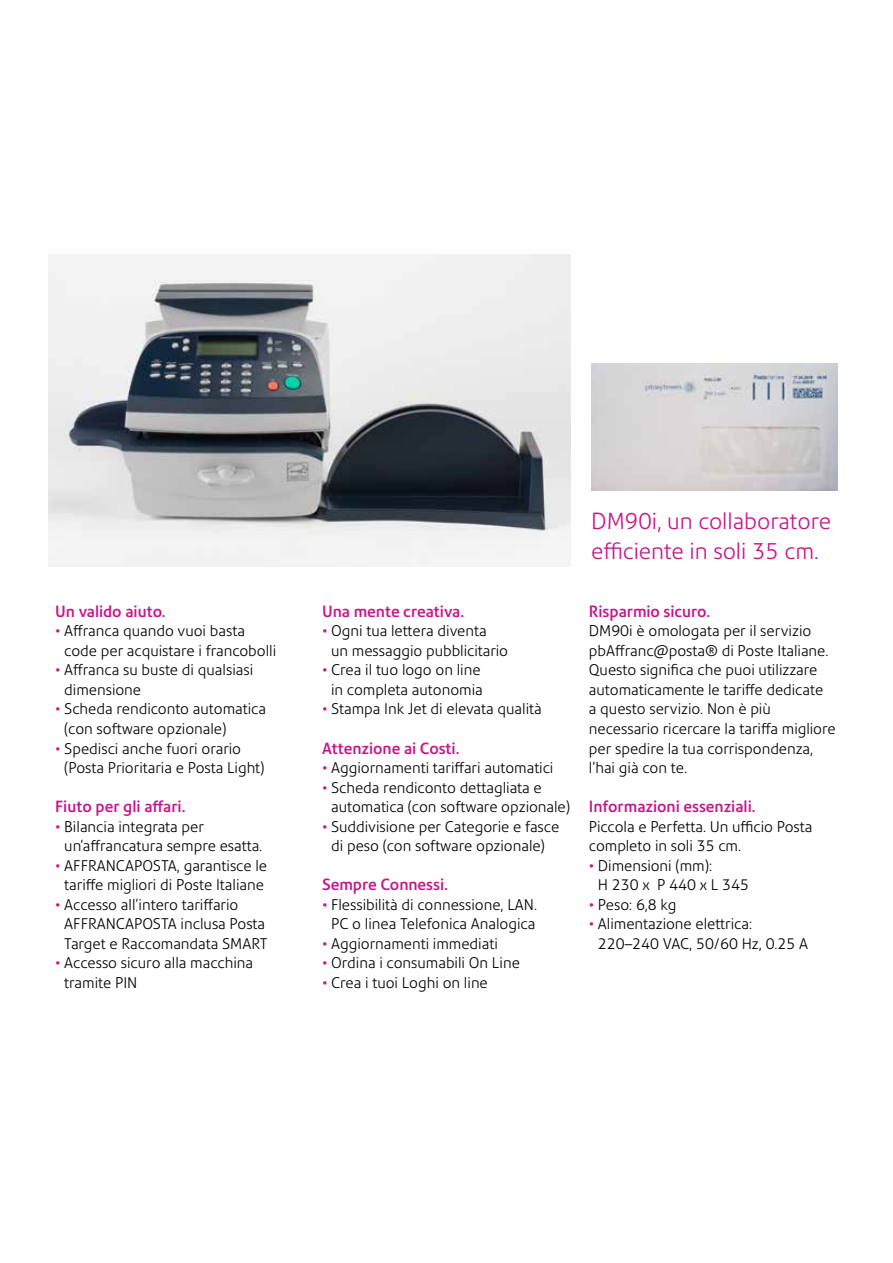
<style>
.page{position:relative;width:893px;height:1263px;background:#fff}
.page>*{position:absolute;margin:0;border:0;box-sizing:border-box;transform-origin:0 0}
.t1{font:300 22.5px/30px "Precision Sans";color:#c6168d}
.t2{font:500 15.75px "Precision Sans";color:#c6168d}
.t3{font:300 15px/19.5px "Precision Sans";color:#000}
.s1{color:#c6168d}
</style>
<div class="page">
<img style="left:48px;top:254px;width:522px;height:313px">
<img style="left:591px;top:363px;width:247px;height:128px">
<p class="t2" style="left:55px;top:602px;width:112px">Un valido aiuto.</p>
<p class="t3" style="left:64px;top:621px;width:213px;text-indent:-9px"><span class="s1">•</span> Affranca quando vuoi basta code per acquistare i francobolli</p>
<p class="t3" style="left:64px;top:660px;width:191px;text-indent:-9px"><span class="s1">•</span> Affranca su buste di qualsiasi dimensione</p>
<p class="t3" style="left:64px;top:699px;width:203px;text-indent:-9px"><span class="s1">•</span> Scheda rendiconto automatica (con software opzionale)</p>
<p class="t3" style="left:64px;top:738px;width:202px;text-indent:-9px"><span class="s1">•</span> Spedisci anche fuori orario (Posta Prioritaria e Posta Light)</p>
<p class="t2" style="left:55px;top:797px;width:132px">Fiuto per gli affari.</p>
<p class="t3" style="left:64px;top:816px;width:200px;text-indent:-9px"><span class="s1">•</span> Bilancia integrata per un’affrancatura sempre esatta.</p>
<p class="t3" style="left:55px;top:855px;width:213px;text-align:center"><span class="s1">•</span> AFFRANCAPOSTA, garantisce le tariffe migliori di Poste Italiane</p>
<p class="t3" style="left:64px;top:894px;width:205px;text-indent:-9px"><span class="s1">•</span> Accesso all’intero tariffario<br>AFFRANCAPOSTA inclusa Posta<br>Target e Raccomandata SMART</p>
<p class="t3" style="left:64px;top:953px;width:190px;text-indent:-9px"><span class="s1">•</span> Accesso sicuro alla macchina tramite PIN</p>
<p class="t2" style="left:322px;top:602px;width:144px">Una mente creativa.</p>
<p class="t3" style="left:331px;top:621px;width:179px;text-indent:-9px"><span class="s1">•</span> Ogni tua lettera diventa<br>un messaggio pubblicitario</p>
<p class="t3" style="left:322px;top:660px;width:162px;text-align:right"><span class="s1">•</span> Crea il tuo logo on line in completa autonomia</p>
<p class="t3" style="left:322px;top:699px;width:221px"><span class="s1">•</span> Stampa Ink Jet di elevata qualità</p>
<p class="t2" style="left:322px;top:738px;width:139px">Attenzione ai Costi.</p>
<p class="t3" style="left:322px;top:758px;width:233px"><span class="s1">•</span> Aggiornamenti tariffari automatici</p>
<p class="t3" style="left:331px;top:777px;width:240px;text-indent:-9px"><span class="s1">•</span> Scheda rendiconto dettagliata e automatica (con software opzionale)</p>
<p class="t3" style="left:322px;top:816px;width:239px;text-align:center"><span class="s1">•</span> Suddivisione per Categorie e fasce di peso (con software opzionale)</p>
<p class="t2" style="left:322px;top:875px;width:127px">Sempre Connessi.</p>
<p class="t3" style="left:322px;top:894px;width:217px;text-align:center"><span class="s1">•</span> Flessibilità di connessione, LAN.<br>PC o linea Telefonica Analogica</p>
<p class="t3" style="left:322px;top:933px;width:177px"><span class="s1">•</span> Aggiornamenti immediati</p>
<p class="t3" style="left:322px;top:953px;width:199px"><span class="s1">•</span> Ordina i consumabili On Line</p>
<p class="t3" style="left:322px;top:972px;width:167px"><span class="s1">•</span> Crea i tuoi Loghi on line</p>
<h1 class="t1" style="left:591px;top:506px;width:241px">DM90i, un collaboratore efficiente in soli 35 cm.</h1>
<p class="t2" style="left:589px;top:602px;width:123px">Risparmio sicuro.</p>
<p class="t3" style="left:589px;top:621px;width:248px">DM90i è omologata per il servizio pbAffranc@posta® di Poste Italiane.<br>Questo significa che puoi utilizzare automaticamente le tariffe dedicate<br>a questo servizio. Non è più necessario ricercare la tariffa migliore per spedire la tua corrispondenza, l’hai già con te.</p>
<p class="t2" style="left:589px;top:797px;width:168px">Informazioni essenziali.</p>
<p class="t3" style="left:589px;top:816px;width:225px">Piccola e Perfetta. Un ufficio Posta completo in soli 35 cm.</p>
<p class="t3" style="left:598px;top:855px;width:153px;text-indent:-9px"><span class="s1">•</span> Dimensioni (mm):<br>H 230 x P 440 x L 345</p>
<p class="t3" style="left:589px;top:894px;width:89px"><span class="s1">•</span> Peso: 6,8 kg</p>
<p class="t3" style="left:598px;top:914px;width:212px;text-indent:-9px"><span class="s1">•</span> Alimentazione elettrica:<br>220–240 VAC, 50/60 Hz, 0.25 A</p>
</div>
